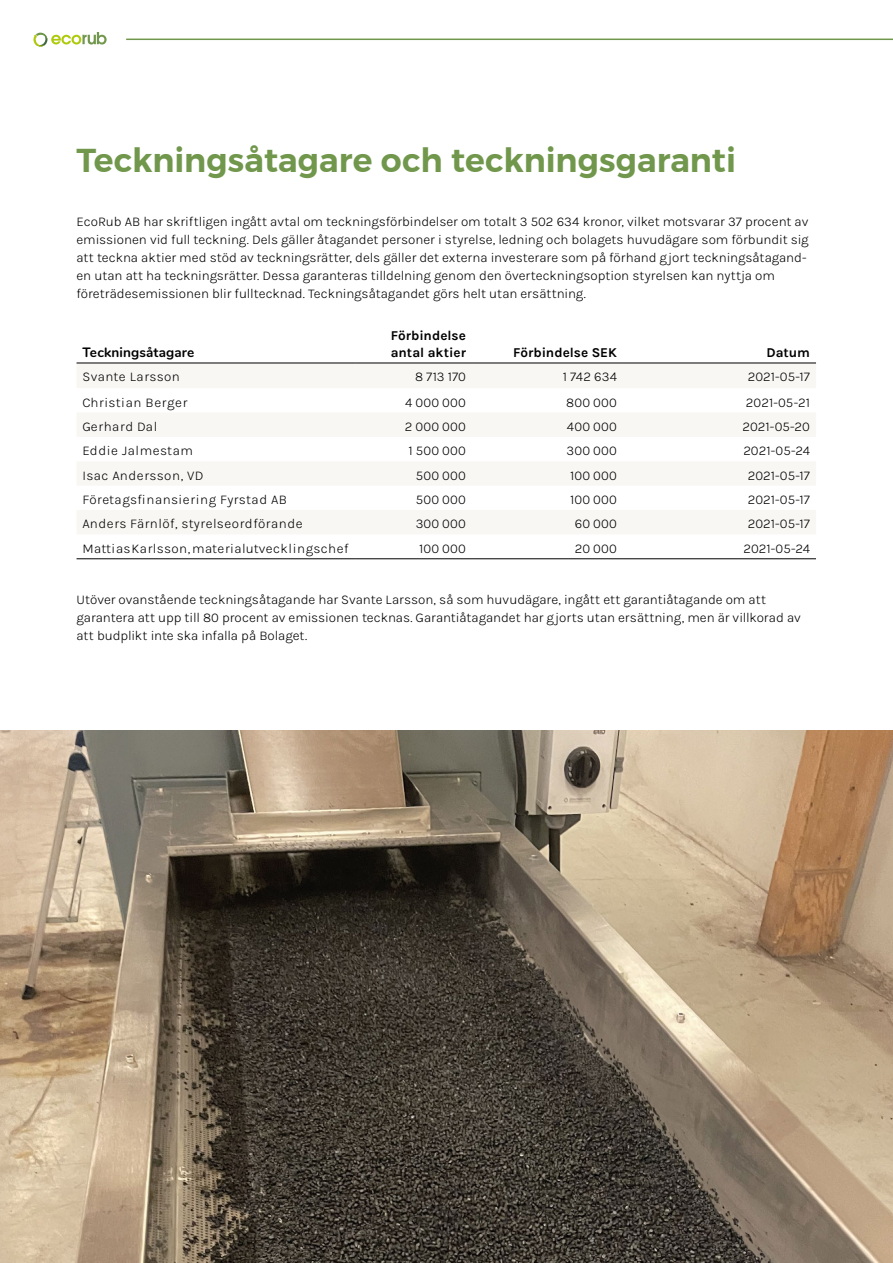
<style>
.page{position:relative;width:893px;height:1263px;background:#fff}
.page>*{position:absolute;margin:0;border:0;box-sizing:border-box;transform-origin:0 0}
.t1{font:600 33px "Montserrat";color:#70974b}
.t2{font:300 13.5px/18px "Karla";color:#000}
.t3{font:300 13.5px "Karla";letter-spacing:.035em;color:#000}
.t4{font:700 13.5px/16.5px "Karla";color:#000}
.t5{font:300 13.5px "Karla";letter-spacing:.045em;color:#000}
.t6{font:300 13.5px "Karla";letter-spacing:.04em;color:#000}
.t7{font:700 13.5px "Nunito";letter-spacing:.01em;color:#000}
.t8{font:300 13.5px "Karla";letter-spacing:.025em;color:#000}
</style>
<div class="page">
<hr style="left:126px;top:39px;width:767px;height:1px;background:#70974b">
<svg style="left:77px;top:364px;width:739px;height:170px;fill:#f9f7f4"></svg>
<hr style="left:77px;top:363px;width:278px;height:1px;background:#000">
<hr style="left:355px;top:363px;width:117px;height:1px;background:#000">
<hr style="left:472px;top:363px;width:151px;height:1px;background:#000">
<hr style="left:623px;top:363px;width:193px;height:1px;background:#000">
<hr style="left:77px;top:558px;width:278px;height:1px;background:#000">
<hr style="left:355px;top:558px;width:117px;height:1px;background:#000">
<hr style="left:472px;top:558px;width:151px;height:1px;background:#000">
<hr style="left:623px;top:558px;width:193px;height:1px;background:#000">
<img style="left:0;top:730px;width:893px;height:533px">
<svg style="left:33px;top:32px;width:74px;height:15px"></svg>
<h1 class="t1" style="left:77px;top:134px;width:661px">Teckningsåtagare och teckningsgaranti</h1>
<p class="t2" style="left:77px;top:212px;width:734px">EcoRub AB har skriftligen ingått avtal om teckningsförbindelser om totalt 3 502 634 kronor, vilket motsvarar 37 procent av emissionen vid full teckning. Dels gäller åtagandet personer i styrelse, ledning och bolagets huvudägare som förbundit sig att teckna aktier med stöd av teckningsrätter, dels gäller det externa investerare som på förhand gjort teckningsåtagand&shy;en utan att ha teckningsrätter. Dessa garanteras tilldelning genom den överteckningsoption styrelsen kan nyttja om företrädesemissionen blir fulltecknad. Teckningsåtagandet görs helt utan ersättning.</p>
<p class="t7" style="left:83px;top:342px;width:113px">Teckningsåtagare</p>
<p class="t4" style="left:391px;top:327px;width:77px">Förbindelse antal aktier</p>
<p class="t4" style="left:513px;top:344px;width:105px">Förbindelse SEK</p>
<p class="t4" style="left:766px;top:344px;width:45px">Datum</p>
<p class="t3" style="left:83px;top:368px;width:99px">Svante Larsson</p>
<p class="t2" style="left:415px;top:367px;width:52px">8 713 170</p>
<p class="t2" style="left:563px;top:367px;width:56px">1 742 634</p>
<p class="t2" style="left:748px;top:367px;width:64px">2021-05-17</p>
<p class="t5" style="left:83px;top:393px;width:106px">Christian Berger</p>
<p class="t2" style="left:405px;top:393px;width:62px">4 000 000</p>
<p class="t2" style="left:566px;top:393px;width:52px">800 000</p>
<p class="t2" style="left:746px;top:393px;width:66px">2021-05-21</p>
<p class="t5" style="left:83px;top:418px;width:76px">Gerhard Dal</p>
<p class="t2" style="left:405px;top:417px;width:63px">2 000 000</p>
<p class="t2" style="left:567px;top:417px;width:52px">400 000</p>
<p class="t2" style="left:742px;top:417px;width:69px">2021-05-20</p>
<p class="t5" style="left:83px;top:442px;width:112px">Eddie Jalmestam</p>
<p class="t2" style="left:408px;top:441px;width:59px">1 500 000</p>
<p class="t2" style="left:567px;top:441px;width:52px">300 000</p>
<p class="t2" style="left:743px;top:441px;width:68px">2021-05-24</p>
<p class="t8" style="left:83px;top:466px;width:122px">Isac Andersson, VD</p>
<p class="t2" style="left:416px;top:466px;width:52px">500 000</p>
<p class="t2" style="left:570px;top:466px;width:48px">100 000</p>
<p class="t2" style="left:748px;top:466px;width:64px">2021-05-17</p>
<p class="t3" style="left:83px;top:491px;width:206px">Företagsfinansiering Fyrstad AB</p>
<p class="t2" style="left:416px;top:490px;width:52px">500 000</p>
<p class="t2" style="left:570px;top:490px;width:48px">100 000</p>
<p class="t2" style="left:748px;top:490px;width:64px">2021-05-17</p>
<p class="t6" style="left:83px;top:515px;width:222px">Anders Färnlöf, styrelseordförande</p>
<p class="t2" style="left:416px;top:514px;width:52px">300 000</p>
<p class="t2" style="left:575px;top:514px;width:44px">60 000</p>
<p class="t2" style="left:748px;top:514px;width:64px">2021-05-17</p>
<p class="t3" style="left:83px;top:540px;width:267px">Mattias Karlsson, materialutvecklingschef</p>
<p class="t2" style="left:419px;top:539px;width:48px">100 000</p>
<p class="t2" style="left:575px;top:539px;width:44px">20 000</p>
<p class="t2" style="left:743px;top:539px;width:68px">2021-05-24</p>
<p class="t2" style="left:77px;top:590px;width:726px">Utöver ovanstående teckningsåtagande har Svante Larsson, så som huvudägare, ingått ett garantiåtagande om att garantera att upp till 80 procent av emissionen tecknas. Garantiåtagandet har gjorts utan ersättning, men är villkorad av att budplikt inte ska infalla på Bolaget.</p>
</div>
